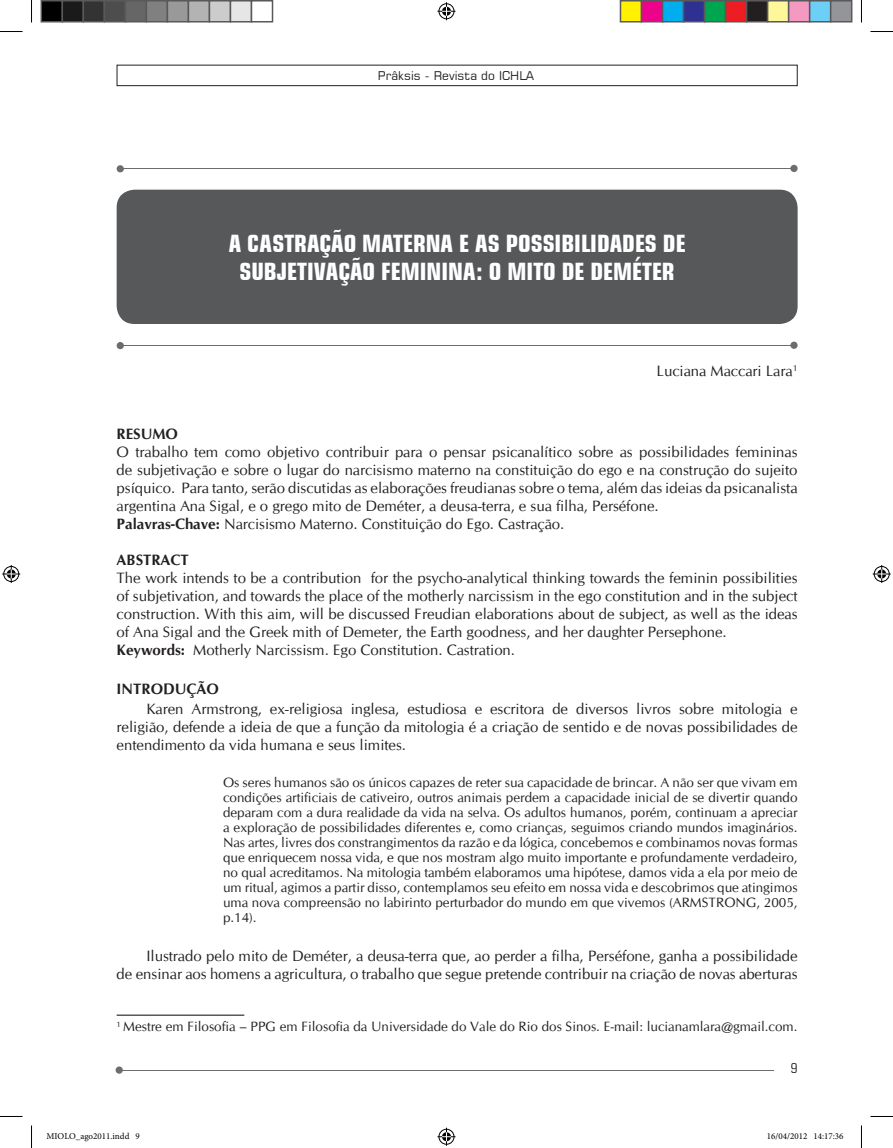
<style>
.page{position:relative;width:893px;height:1148px;background:#fff}
.page>*{position:absolute;margin:0;border:0;box-sizing:border-box;transform-origin:0 0}
.Títulos_do_capítulo{font:700 condensed 24px/28.8px "Square 721 BT";color:#fff;text-align:center}
.Resumo{font:15px/18px "CG Omega";color:#231f20;text-align:justify}
.Corpo_de_Texto{font:15px/18px "CG Omega";color:#231f20;text-align:justify}
.Autores{font:15px "CG Omega";color:#231f20}
.Resumo-2{font:700 15px "CG Omega";color:#231f20}
.Titulo_1{font:700 15px "CG Omega";color:#231f20}
.Citação_longa{font:13.5px/15px "CG Omega";color:#231f20;text-align:justify}
.Rodapé{font:13.5px "CG Omega";color:#231f20}
.t1{font:condensed 13.5px "Square 721 BT";color:#231f20}
.t2{font:12px "Square 721 BT";color:#231f20}
.t3{font:9px "Minion Pro";color:#000}
.s1{font-weight:700}
</style>
<div class="page">
<div style="left:117px;top:65px;width:680px;height:21px;border:1px solid #231f20"></div>
<hr style="left:117px;top:1069px;width:656px;height:1px;background:#6c6d70">
<div style="left:115px;top:1066px;width:8px;height:7px;background:#6c6d70;border-radius:50%"></div>
<div style="left:117px;top:190px;width:680px;height:134px;background:#57585a;border-radius:18px"></div>
<hr style="left:117px;top:345px;width:679px;height:1px;background:#6c6d70">
<hr style="left:117px;top:168px;width:679px;height:1px;background:#6c6d70">
<div style="left:117px;top:342px;width:7px;height:7px;background:#6c6d70;border-radius:50%"></div>
<div style="left:117px;top:165px;width:7px;height:7px;background:#6c6d70;border-radius:50%"></div>
<div style="left:790px;top:341px;width:7px;height:8px;background:#6c6d70;border-radius:50%"></div>
<div style="left:790px;top:165px;width:7px;height:7px;background:#6c6d70;border-radius:50%"></div>
<hr style="left:117px;top:1014px;width:127px;height:1px;background:#231f20">
<svg style="left:0;top:31px;width:22px;height:1px"></svg>
<svg style="left:870px;top:31px;width:22px;height:1px"></svg>
<svg style="left:31px;top:0;width:1px;height:23px"></svg>
<svg style="left:31px;top:1125px;width:1px;height:22px"></svg>
<svg style="left:437px;top:2px;width:18px;height:18px"></svg>
<svg style="left:437px;top:1127px;width:18px;height:18px"></svg>
<svg style="left:2px;top:565px;width:18px;height:18px"></svg>
<svg style="left:872px;top:565px;width:18px;height:18px"></svg>
<div style="left:41px;top:1px;width:21px;height:21px;background:#000"></div>
<div style="left:40px;top:0;width:23px;height:23px;border:2px solid #595959"></div>
<div style="left:62px;top:1px;width:21px;height:21px;background:#1a1a1a"></div>
<div style="left:62px;top:0;width:22px;height:23px;border:2px solid #595959"></div>
<div style="left:83px;top:1px;width:21px;height:21px;background:#333"></div>
<div style="left:82px;top:0;width:23px;height:23px;border:2px solid #595959"></div>
<div style="left:104px;top:1px;width:21px;height:21px;background:#4d4d4d"></div>
<div style="left:104px;top:0;width:22px;height:23px;border:2px solid #595959"></div>
<div style="left:125px;top:1px;width:21px;height:21px;background:#666"></div>
<div style="left:124px;top:0;width:23px;height:23px;border:2px solid #595959"></div>
<div style="left:146px;top:1px;width:21px;height:21px;background:#808080"></div>
<div style="left:146px;top:0;width:22px;height:23px;border:2px solid #595959"></div>
<div style="left:167px;top:1px;width:21px;height:21px;background:#999"></div>
<div style="left:166px;top:0;width:23px;height:23px;border:2px solid #595959"></div>
<div style="left:188px;top:1px;width:21px;height:21px;background:#b3b3b3"></div>
<div style="left:188px;top:0;width:22px;height:23px;border:2px solid #595959"></div>
<div style="left:209px;top:1px;width:21px;height:21px;background:#ccc"></div>
<div style="left:208px;top:0;width:23px;height:23px;border:2px solid #595959"></div>
<div style="left:230px;top:1px;width:21px;height:21px;background:#e6e6e6"></div>
<div style="left:230px;top:0;width:22px;height:23px;border:2px solid #595959"></div>
<div style="left:250px;top:0;width:23px;height:23px;border:2px solid #595959"></div>
<div style="left:620px;top:1px;width:21px;height:21px;background:#fff101"></div>
<div style="left:619px;top:0;width:23px;height:23px;border:2px solid #595959"></div>
<div style="left:641px;top:1px;width:21px;height:21px;background:#ed028c"></div>
<div style="left:640px;top:0;width:23px;height:23px;border:2px solid #595959"></div>
<div style="left:662px;top:1px;width:21px;height:21px;background:#00aeef"></div>
<div style="left:661px;top:0;width:23px;height:23px;border:2px solid #595959"></div>
<div style="left:683px;top:1px;width:21px;height:21px;background:#2e3092"></div>
<div style="left:682px;top:0;width:23px;height:23px;border:2px solid #595959"></div>
<div style="left:704px;top:1px;width:21px;height:21px;background:#00a54f"></div>
<div style="left:703px;top:0;width:23px;height:23px;border:2px solid #595959"></div>
<div style="left:725px;top:1px;width:21px;height:21px;background:#ee1d23"></div>
<div style="left:724px;top:0;width:23px;height:23px;border:2px solid #595959"></div>
<div style="left:746px;top:1px;width:21px;height:21px;background:#231f20"></div>
<div style="left:745px;top:0;width:23px;height:23px;border:2px solid #595959"></div>
<div style="left:767px;top:1px;width:21px;height:21px;background:#fff79a"></div>
<div style="left:766px;top:0;width:23px;height:23px;border:2px solid #595959"></div>
<div style="left:788px;top:1px;width:21px;height:21px;background:#f499c2"></div>
<div style="left:787px;top:0;width:23px;height:23px;border:2px solid #595959"></div>
<div style="left:809px;top:1px;width:21px;height:21px;background:#6bcff6"></div>
<div style="left:808px;top:0;width:23px;height:23px;border:2px solid #595959"></div>
<div style="left:830px;top:1px;width:21px;height:21px;background:#939598"></div>
<div style="left:829px;top:0;width:23px;height:23px;border:2px solid #595959"></div>
<p class="t2" style="left:378px;top:68px;width:158px">Prâksis - Revista do ICHLA</p>
<p class="Títulos_do_capítulo" style="left:228px;top:228px;width:458px">A CASTRAÇÃO MATERNA E AS POSSIBILIDADES DE<br>SUBJETIVAÇÃO FEMININA: O MITO DE DEMÉTER</p>
<p class="Autores" style="left:656px;top:361px;width:142px">Luciana Maccari Lara<sup>1</sup></p>
<p class="Resumo-2" style="left:117px;top:424px;width:63px">RESUMO</p>
<p class="Resumo" style="left:117px;top:442px;width:682px">O trabalho tem como objetivo contribuir para o pensar psicanalítico sobre as possibilidades femininas de subjetivação e sobre o lugar do narcisismo materno na constituição do ego e na construção do sujeito psíquico. Para tanto, serão discutidas as elaborações freudianas sobre o tema, além das ideias da psicanalista argentina Ana Sigal, e o grego mito de Deméter, a deusa-terra, e sua filha, Perséfone.</p>
<p class="Resumo" style="left:117px;top:514px;width:449px"><span class="s1">Palavras-Chave:</span> Narcisismo Materno. Constituição do Ego. Castração.</p>
<p class="Resumo-2" style="left:117px;top:550px;width:74px">ABSTRACT</p>
<p class="Resumo" style="left:117px;top:568px;width:682px">The work intends to be a contribution for the psycho-analytical thinking towards the feminin possibilities of subjetivation, and towards the place of the motherly narcissism in the ego constitution and in the subject construction. With this aim, will be discussed Freudian elaborations about de subject, as well as the ideas of Ana Sigal and the Greek mith of Demeter, the Earth goodness, and her daughter Persephone.</p>
<p class="Resumo" style="left:117px;top:640px;width:400px"><span class="s1">Keywords:</span> Motherly Narcissism. Ego Constitution. Castration.</p>
<p class="Titulo_1" style="left:117px;top:679px;width:104px">INTRODUÇÃO</p>
<p class="Corpo_de_Texto" style="left:117px;top:700px;width:682px;text-indent:30px">Karen Armstrong, ex-religiosa inglesa, estudiosa e escritora de diversos livros sobre mitologia e religião, defende a ideia de que a função da mitologia é a criação de sentido e de novas possibilidades de entendimento da vida humana e seus limites.</p>
<p class="Citação_longa" style="left:223px;top:774px;width:576px">Os seres humanos são os únicos capazes de reter sua capacidade de brincar. A não ser que vivam em condições artificiais de cativeiro, outros animais perdem a capacidade inicial de se divertir quando deparam com a dura realidade da vida na selva. Os adultos humanos, porém, continuam a apreciar a exploração de possibilidades diferentes e, como crianças, seguimos criando mundos imaginários.<br>Nas artes, livres dos constrangimentos da razão e da lógica, concebemos e combinamos novas formas que enriquecem nossa vida, e que nos mostram algo muito importante e profundamente verdadeiro, no qual acreditamos. Na mitologia também elaboramos uma hipótese, damos vida a ela por meio de um ritual, agimos a partir disso, contemplamos seu efeito em nossa vida e descobrimos que atingimos uma nova compreensão no labirinto perturbador do mundo em que vivemos (ARMSTRONG, 2005, p.14).</p>
<p class="Corpo_de_Texto" style="left:117px;top:946px;width:682px;text-align:right">Ilustrado pelo mito de Deméter, a deusa-terra que, ao perder a filha, Perséfone, ganha a possibilidade<br>de ensinar aos homens a agricultura, o trabalho que segue pretende contribuir na criação de novas aberturas</p>
<p class="Rodapé" style="left:117px;top:1018px;width:682px"><sup>1</sup> Mestre em Filosofia – PPG em Filosofia da Universidade do Vale do Rio dos Sinos. E-mail: lucianamlara@gmail.com.</p>
<p class="t1" style="left:790px;top:1059px;width:8px">9</p>
<p class="t3" style="left:46px;top:1129px;width:95px">MIOLO_ago2011.indd 9</p>
<p class="t3" style="left:766px;top:1129px;width:78px">16/04/2012 14:17:36</p>
</div>
